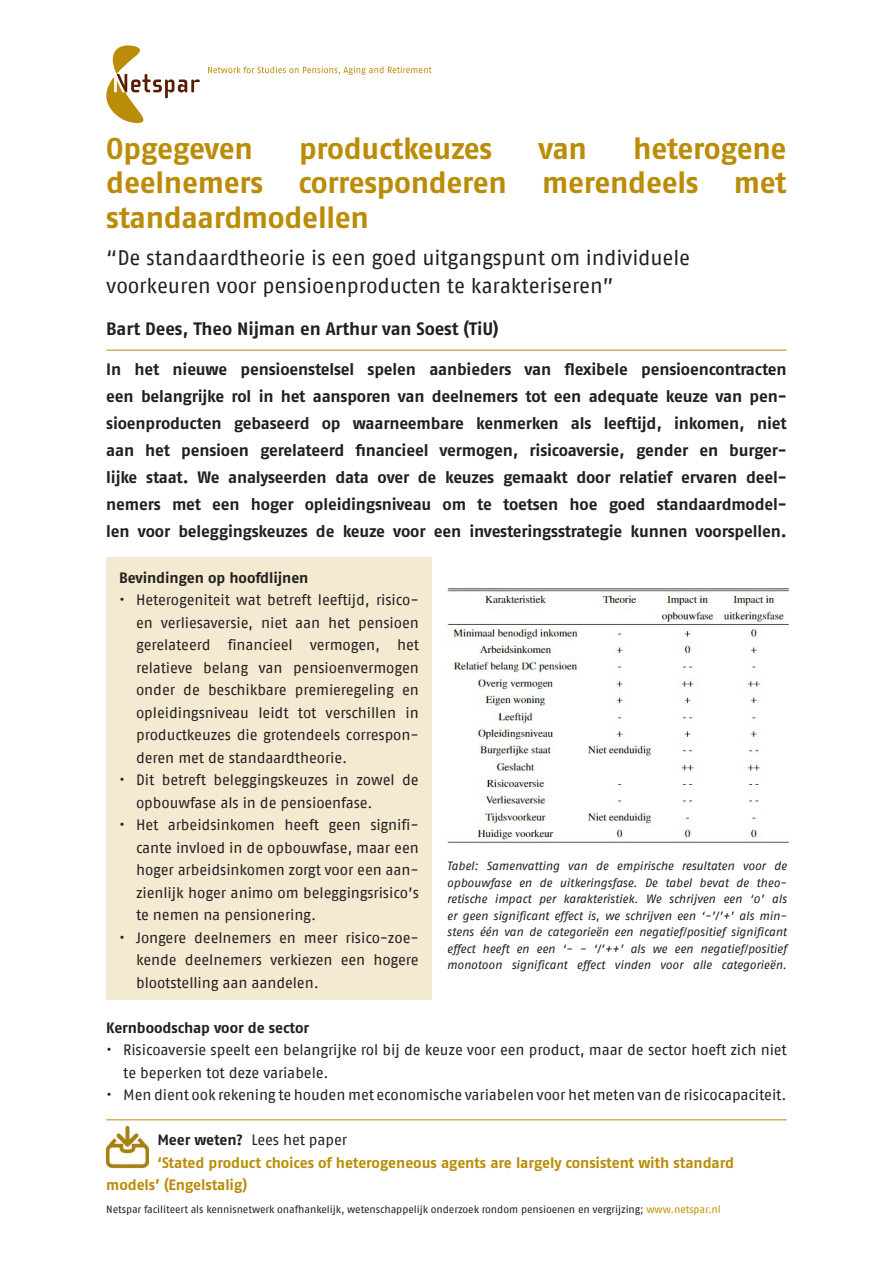
<style>
.page{position:relative;width:893px;height:1263px;background:#fff}
.page>*{position:absolute;margin:0;border:0;box-sizing:border-box;transform-origin:0 0}
.tekst{font:700 30px/34.5px "Fago OT";letter-spacing:-.01em;color:#bb8c07;text-align:justify}
.tekst-2{font:21px/28.5px "Fago No";letter-spacing:-.01em;color:#231f20}
.tekst-3{font:700 18px "Fago OT";letter-spacing:-.005em;color:#231f20}
.inleiding{font:700 16.5px/27px "Fago OT";letter-spacing:-.01em;color:#231f20;text-align:justify}
.tekst_insp{font:15px/22.5px "Fago No";letter-spacing:-.01em;color:#231f20;text-align:justify}
.tussenkop{font:700 15px "Fago OT";letter-spacing:-.005em;color:#bb8c07}
.tussenkop-2{font:700 15px "Fago OT";letter-spacing:-.005em;color:#231f20}
.tussenkop-3{font:15px "Fago No";letter-spacing:-.01em;color:#231f20}
.bijschrift_cursief{font:italic 12px/16.5px "Fago No";letter-spacing:-.005em;color:#231f20;text-align:justify}
.tussenkop-4{font:10.5px "Fago No";letter-spacing:-.005em;color:#231f20}
.s1{font-family:"Fago OT";font-weight:700}
.s2{color:#c19400}
</style>
<div class="page">
<svg style="left:106px;top:45px;width:94px;height:78px"></svg>
<svg style="left:208px;top:66px;width:224px;height:9px"></svg>
<img style="left:106px;top:1126px;width:43px;height:42px">
<div style="left:106px;top:557px;width:326px;height:442px;background:#f4e9d1"></div>
<hr style="left:106px;top:1119px;width:681px;height:1px;background:#bb8c07">
<hr style="left:106px;top:350px;width:681px;height:1px;background:#bb8c07">
<img style="left:446px;top:587px;width:344px;height:256px">
<p class="tekst" style="left:106px;top:131px;width:682px;text-indent:527px">heterogene deelnemers corresponderen merendeels met standaardmodellen</p>
<p class="tekst-2" style="left:106px;top:243px;width:585px">“De standaardtheorie is een goed uitgangspunt om individuele voorkeuren voor pensioenproducten te karakteriseren”</p>
<p class="tekst-3" style="left:106px;top:318px;width:394px">Bart Dees, Theo Nijman en Arthur van Soest (TiU)</p>
<p class="tekst" style="left:106px;top:131px;width:148px">Opgegeven</p>
<p class="tekst" style="left:299px;top:131px;width:195px">productkeuzes</p>
<p class="tekst" style="left:538px;top:131px;width:50px">van</p>
<p class="inleiding" style="left:106px;top:355px;width:682px">In het nieuwe pensioenstelsel spelen aanbieders van flexibele pensioencontracten een belangrijke rol in het aansporen van deelnemers tot een adequate keuze van pen&shy;sioenproducten gebaseerd op waarneembare kenmerken als leeftijd, inkomen, niet aan het pensioen gerelateerd financieel vermogen, risicoaversie, gender en burger&shy;lijke staat. We analyseerden data over de keuzes gemaakt door relatief ervaren deel&shy;nemers met een hoger opleidingsniveau om te toetsen hoe goed standaardmodel&shy;len voor beleggingskeuzes de keuze voor een investeringsstrategie kunnen voorspellen.</p>
<p class="tussenkop-2" style="left:119px;top:568px;width:191px">Bevindingen op hoofdlijnen</p>
<p class="tekst_insp" style="left:136px;top:588px;width:284px;text-indent:-17px">• Heterogeniteit wat betreft leeftijd, risico&shy;en verliesaversie, niet aan het pensioen gerelateerd financieel vermogen, het relatieve belang van pensioenvermogen onder de beschikbare premieregeling en opleidingsniveau leidt tot verschillen in productkeuzes die grotendeels correspon&shy;deren met de standaardtheorie.</p>
<p class="tekst_insp" style="left:136px;top:768px;width:284px;text-indent:-17px">• Dit betreft beleggingskeuzes in zowel de opbouwfase als in de pensioenfase.</p>
<p class="tekst_insp" style="left:136px;top:813px;width:284px;text-indent:-17px">• Het arbeidsinkomen heeft geen signifi&shy;cante invloed in de opbouwfase, maar een hoger arbeidsinkomen zorgt voor een aan&shy;zienlijk hoger animo om beleggingsrisico’s te nemen na pensionering.</p>
<p class="tekst_insp" style="left:136px;top:926px;width:284px;text-indent:-17px">• Jongere deelnemers en meer risico-zoe&shy;kende deelnemers verkiezen een hogere blootstelling aan aandelen.</p>
<p class="bijschrift_cursief" style="left:447px;top:858px;width:341px">Tabel: Samenvatting van de empirische resultaten voor de opbouwfase en de uitkeringsfase. De tabel bevat de theo&shy;retische impact per karakteristiek. We schrijven een ‘0’ als er geen significant effect is, we schrijven een ‘-’/’+’ als min&shy;stens één van de categorieën een negatief/positief significant effect heeft en een ‘- - ‘/’++’ als we een negatief/positief monotoon significant effect vinden voor alle categorieën.</p>
<p class="tussenkop-2" style="left:106px;top:1018px;width:204px">Kernboodschap voor de sector</p>
<p class="tekst_insp" style="left:123px;top:1038px;width:665px;text-indent:-17px">• Risicoaversie speelt een belangrijke rol bij de keuze voor een product, maar de sector hoeft zich niet te beperken tot deze variabele.</p>
<p class="tekst_insp" style="left:106px;top:1083px;width:682px">• Men dient ook rekening te houden met economische variabelen voor het meten van de risicocapaciteit.</p>
<p class="tussenkop-3" style="left:157px;top:1131px;width:191px"><span class="s1">Meer weten?</span> Lees het paper</p>
<p class="tussenkop" style="left:157px;top:1153px;width:578px">‘Stated product choices of heterogeneous agents are largely consistent with standard</p>
<p class="tussenkop" style="left:106px;top:1176px;width:143px">models’ (Engelstalig)</p>
<p class="tussenkop-4" style="left:106px;top:1203px;width:616px">Netspar faciliteert als kennisnetwerk onafhankelijk, wetenschappelijk onderzoek rondom pensioenen en vergrijzing; <span class="s2">www.netspar.nl</span></p>
</div>
